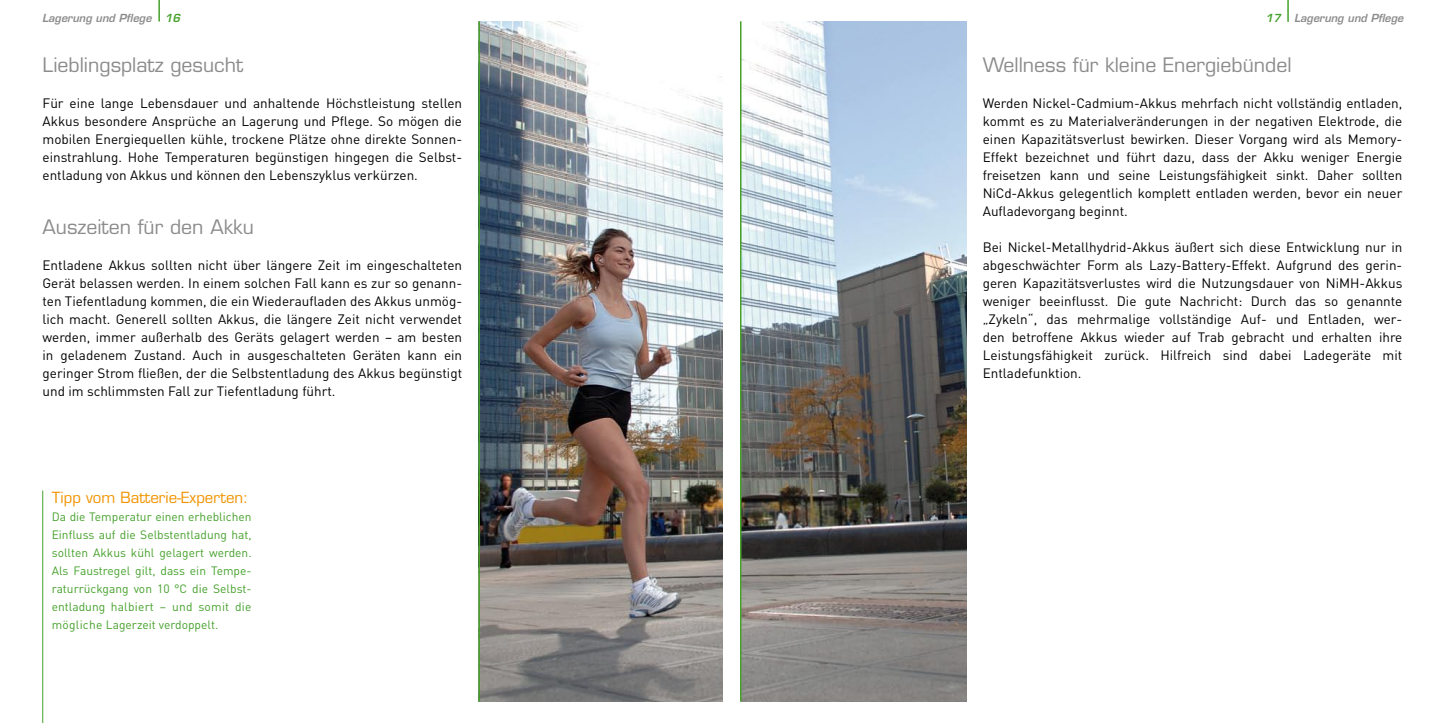
<style>
.page{position:relative;width:1446px;height:723px;background:#fff}
.page>*{position:absolute;margin:0;border:0;box-sizing:border-box;transform-origin:0 0}
.t1{font:19.5px "Eurostile";color:#8c8c8c}
.t2{font:15px "Eurostile";color:#f29400}
.t3{font:13.5px/18px "DIN";color:#000;text-align:justify}
.t4{font:12px/18px "DIN";letter-spacing:.02em;color:#45a12b;text-align:justify}
.t5{font:italic 600 10.8px "Eurostile";color:#8c8c8c}
.s1{color:#45a12b}
</style>
<div class="page">
<img style="left:480px;top:21px;width:486px;height:681px">
<hr style="left:478px;top:21px;width:2px;height:681px;background:#45a12b">
<hr style="left:42px;top:490px;width:1px;height:233px;background:#45a12b">
<hr style="left:1287px;top:0;width:2px;height:22px;background:#45a12b">
<hr style="left:158px;top:0;width:2px;height:22px;background:#45a12b">
<div style="left:723px;top:0;width:17px;height:720px;background:#fff"></div>
<hr style="left:740px;top:21px;width:1px;height:681px;background:#45a12b">
<p class="t5" style="left:42px;top:11px;width:140px">Lagerung und Pflege <span class="s1">16</span></p>
<p class="t5" style="left:1265px;top:11px;width:140px"><span class="s1">17</span> Lagerung und Pflege</p>
<h1 class="t1" style="left:43px;top:53px;width:202px">Lieblingsplatz gesucht</h1>
<p class="t3" style="left:43px;top:94px;width:421px">Für eine lange Lebensdauer und anhaltende Höchstleistung stellen Akkus besondere Ansprüche an Lagerung und Pflege. So mögen die mobilen Energiequellen kühle, trockene Plätze ohne direkte Sonnen&shy;einstrahlung. Hohe Temperaturen begünstigen hingegen die Selbst&shy;entladung von Akkus und können den Lebenszyklus verkürzen.</p>
<h1 class="t1" style="left:43px;top:215px;width:213px">Auszeiten für den Akku</h1>
<p class="t3" style="left:43px;top:256px;width:421px">Entladene Akkus sollten nicht über längere Zeit im eingeschalteten Gerät belassen werden. In einem solchen Fall kann es zur so genann&shy;ten Tiefentladung kommen, die ein Wiederaufladen des Akkus unmög&shy;lich macht. Generell sollten Akkus, die längere Zeit nicht verwendet werden, immer außerhalb des Geräts gelagert werden – am besten in geladenem Zustand. Auch in ausgeschalteten Geräten kann ein geringer Strom fließen, der die Selbstentladung des Akkus begünstigt und im schlimmsten Fall zur Tiefentladung führt.</p>
<p class="t2" style="left:52px;top:488px;width:198px">Tipp vom Batterie-Experten:</p>
<p class="t4" style="left:52px;top:507px;width:201px">Da die Temperatur einen erheblichen Einfluss auf die Selbstentladung hat, sollten Akkus kühl gelagert werden.<br>Als Faustregel gilt, dass ein Tempe&shy;raturrückgang von 10 °C die Selbst&shy;entladung halbiert – und somit die mögliche Lagerzeit verdoppelt.</p>
<h1 class="t1" style="left:983px;top:53px;width:310px">Wellness für kleine Energiebündel</h1>
<p class="t3" style="left:983px;top:94px;width:421px">Werden Nickel-Cadmium-Akkus mehrfach nicht vollständig entladen, kommt es zu Materialveränderungen in der negativen Elektrode, die einen Kapazitätsverlust bewirken. Dieser Vorgang wird als Memory-Effekt bezeichnet und führt dazu, dass der Akku weniger Energie freisetzen kann und seine Leistungsfähigkeit sinkt. Daher sollten NiCd-Akkus gelegentlich komplett entladen werden, bevor ein neuer Aufladevorgang beginnt.</p>
<p class="t3" style="left:983px;top:238px;width:421px">Bei Nickel-Metallhydrid-Akkus äußert sich diese Entwicklung nur in abgeschwächter Form als Lazy-Battery-Effekt. Aufgrund des gerin&shy;geren Kapazitätsverlustes wird die Nutzungsdauer von NiMH-Akkus weniger beeinflusst. Die gute Nachricht: Durch das so genannte „Zykeln“, das mehrmalige vollständige Auf- und Entladen, wer&shy;den betroffene Akkus wieder auf Trab gebracht und erhalten ihre Leistungsfähigkeit zurück. Hilfreich sind dabei Ladegeräte mit Entladefunktion.</p>
</div>
